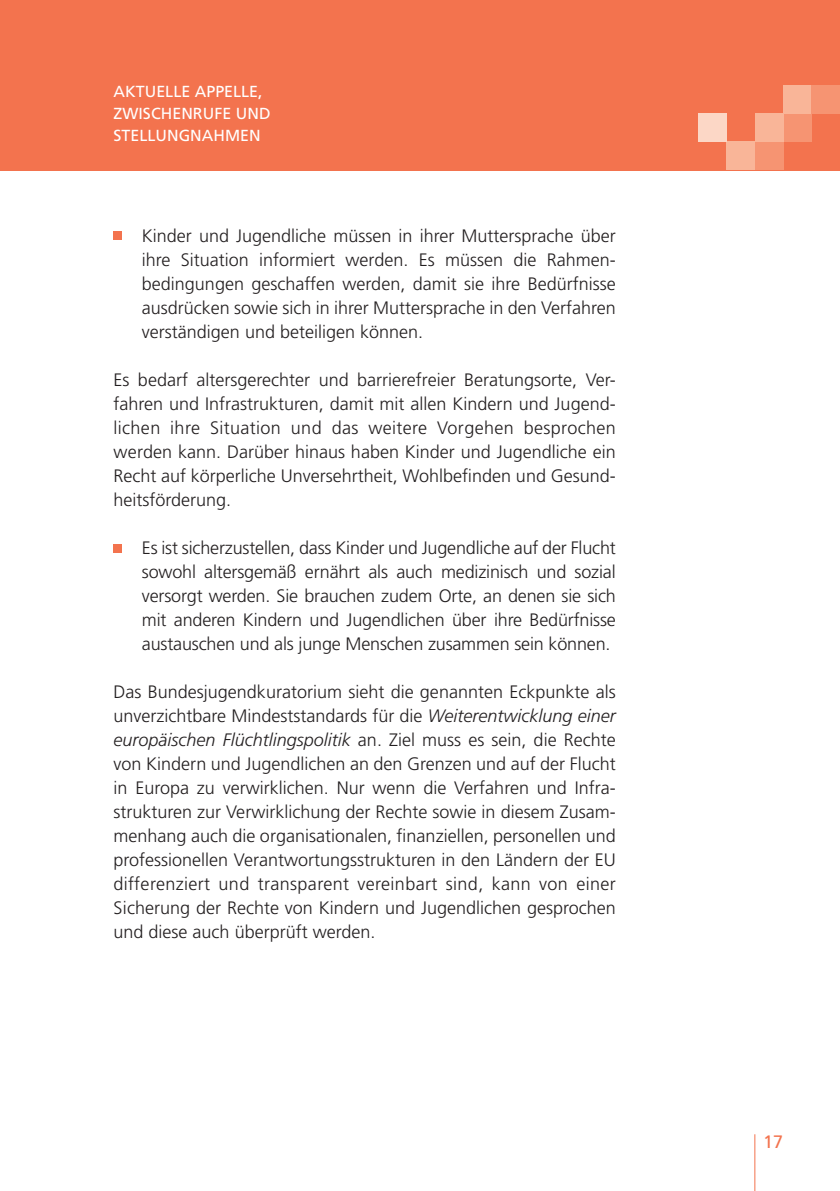
<style>
.page{position:relative;width:840px;height:1191px;background:#fff}
.page>*{position:absolute;margin:0;border:0;box-sizing:border-box;transform-origin:0 0}
.t1{font:300 18px/24px "Frutiger LT Std";color:#231f20;text-align:justify}
.t2{font:18px "Frutiger LT Std";color:#f3734e}
.t3{font:16px/22px "Frutiger LT Std";color:#fff}
.s1{font-style:italic}
</style>
<div class="page">
<div style="left:0;top:0;width:839px;height:170px;background:#f3734e"></div>
<div style="left:754px;top:142px;width:28px;height:28px;background:#f69472"></div>
<div style="left:726px;top:142px;width:28px;height:28px;background:#f9b598"></div>
<div style="left:782px;top:113px;width:29px;height:29px;background:#f69472"></div>
<div style="left:782px;top:85px;width:29px;height:28px;background:#f9b598"></div>
<div style="left:697px;top:113px;width:29px;height:29px;background:#fcd7c6"></div>
<div style="left:811px;top:85px;width:28px;height:28px;background:#f69472"></div>
<div style="left:754px;top:113px;width:28px;height:29px;background:#f9b598"></div>
<hr style="left:754px;top:1134px;width:1px;height:57px;background:#f3734e">
<div style="left:113px;top:232px;width:9px;height:8px;background:#f3734e"></div>
<div style="left:113px;top:544px;width:9px;height:8px;background:#f3734e"></div>
<p class="t3" style="left:113px;top:81px;width:158px">AKTUELLE APPELLE,<br>ZWISCHENRUFE UND<br>STELLUNGNAHMEN</p>
<p class="t1" style="left:142px;top:224px;width:475px">Kinder und Jugendliche müssen in ihrer Muttersprache über ihre Situation informiert werden. Es müssen die Rahmen&shy;bedingungen geschaffen werden, damit sie ihre Bedürfnisse ausdrücken sowie sich in ihrer Muttersprache in den Verfahren verständigen und beteiligen können.</p>
<p class="t1" style="left:113px;top:368px;width:503px">Es bedarf altersgerechter und barrierefreier Beratungsorte, Ver&shy;fahren und Infrastrukturen, damit mit allen Kindern und Jugend&shy;lichen ihre Situation und das weitere Vorgehen besprochen werden kann. Darüber hinaus haben Kinder und Jugendliche ein Recht auf körperliche Unversehrtheit, Wohlbefinden und Gesund&shy;heitsförderung.</p>
<p class="t1" style="left:142px;top:536px;width:475px">Es ist sicherzustellen, dass Kinder und Jugendliche auf der Flucht sowohl altersgemäß ernährt als auch medizinisch und sozial versorgt werden. Sie brauchen zudem Orte, an denen sie sich mit anderen Kindern und Jugendlichen über ihre Bedürfnisse austauschen und als junge Menschen zusammen sein können.</p>
<p class="t1" style="left:113px;top:680px;width:503px">Das Bundesjugendkuratorium sieht die genannten Eckpunkte als unverzichtbare Mindeststandards für die <span class="s1">Weiterentwicklung einer europäischen Flüchtlingspolitik</span> an. Ziel muss es sein, die Rechte von Kindern und Jugendlichen an den Grenzen und auf der Flucht in Europa zu verwirklichen. Nur wenn die Verfahren und Infra&shy;strukturen zur Verwirklichung der Rechte sowie in diesem Zusam&shy;menhang auch die organisationalen, finanziellen, personellen und professionellen Verantwortungsstrukturen in den Ländern der EU differenziert und transparent vereinbart sind, kann von einer Sicherung der Rechte von Kindern und Jugendlichen gesprochen und diese auch überprüft werden.</p>
<p class="t2" style="left:762px;top:1131px;width:22px">17</p>
</div>
